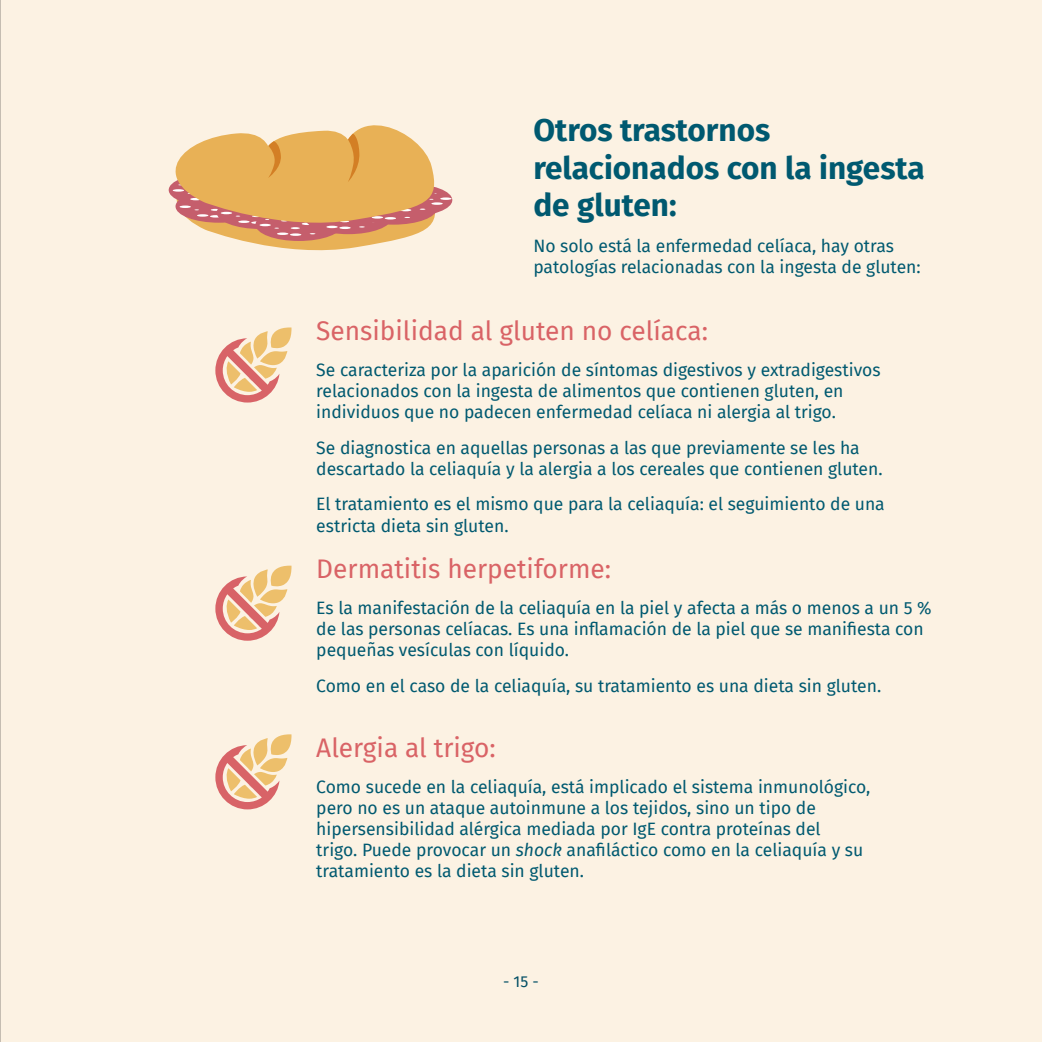
<style>
.page{position:relative;width:1042px;height:1042px;background:#fcf2e3}
.page>*{position:absolute;margin:0;border:0;box-sizing:border-box;transform-origin:0 0}
.t1{font:700 31.5px/37.8px "Fira Sans";color:#005970}
.t2{font:26.25px "Fira Sans";color:#d96366}
.t3{font:17.5px/21px "Fira Sans";color:#005970}
.t4{font:15.75px "Fira Sans";color:#034f65}
.s1{font-style:italic}
</style>
<div class="page">
<hr style="left:0;top:0;width:1px;height:1042px;background:#000">
<svg style="left:168px;top:125px;width:283px;height:126px"></svg>
<svg style="left:215px;top:327px;width:77px;height:75px"></svg>
<svg style="left:215px;top:566px;width:77px;height:75px"></svg>
<svg style="left:215px;top:734px;width:77px;height:75px"></svg>
<h1 class="t1" style="left:533px;top:109px;width:393px">Otros trastornos relacionados con la ingesta de gluten:</h1>
<p class="t3" style="left:533px;top:235px;width:389px">No solo está la enfermedad celíaca, hay otras patologías relacionadas con la ingesta de gluten:</p>
<h2 class="t2" style="left:316px;top:311px;width:393px">Sensibilidad al gluten no celíaca:</h2>
<p class="t3" style="left:316px;top:359px;width:566px">Se caracteriza por la aparición de síntomas digestivos y extradigestivos relacionados con la ingesta de alimentos que contienen gluten, en individuos que no padecen enfermedad celíaca ni alergia al trigo.</p>
<p class="t3" style="left:316px;top:436px;width:568px">Se diagnostica en aquellas personas a las que previamente se les ha descartado la celiaquía y la alergia a los cereales que contienen gluten.</p>
<p class="t3" style="left:316px;top:493px;width:570px">El tratamiento es el mismo que para la celiaquía: el seguimiento de una estricta dieta sin gluten.</p>
<h2 class="t2" style="left:316px;top:549px;width:296px">Dermatitis herpetiforme:</h2>
<p class="t3" style="left:316px;top:597px;width:617px">Es la manifestación de la celiaquía en la piel y afecta a más o menos a un 5 % de las personas celíacas. Es una inflamación de la piel que se manifiesta con pequeñas vesículas con líquido.</p>
<p class="t3" style="left:316px;top:674px;width:566px">Como en el caso de la celiaquía, su tratamiento es una dieta sin gluten.</p>
<h2 class="t2" style="left:316px;top:728px;width:181px">Alergia al trigo:</h2>
<p class="t3" style="left:316px;top:776px;width:555px">Como sucede en la celiaquía, está implicado el sistema inmunológico, pero no es un ataque autoinmune a los tejidos, sino un tipo de hipersensibilidad alérgica mediada por IgE contra proteínas del<br>trigo. Puede provocar un <span class="s1">shock</span> anafiláctico como en la celiaquía y su tratamiento es la dieta sin gluten.</p>
<p class="t4" style="left:503px;top:970px;width:37px">- 15 -</p>
</div>
